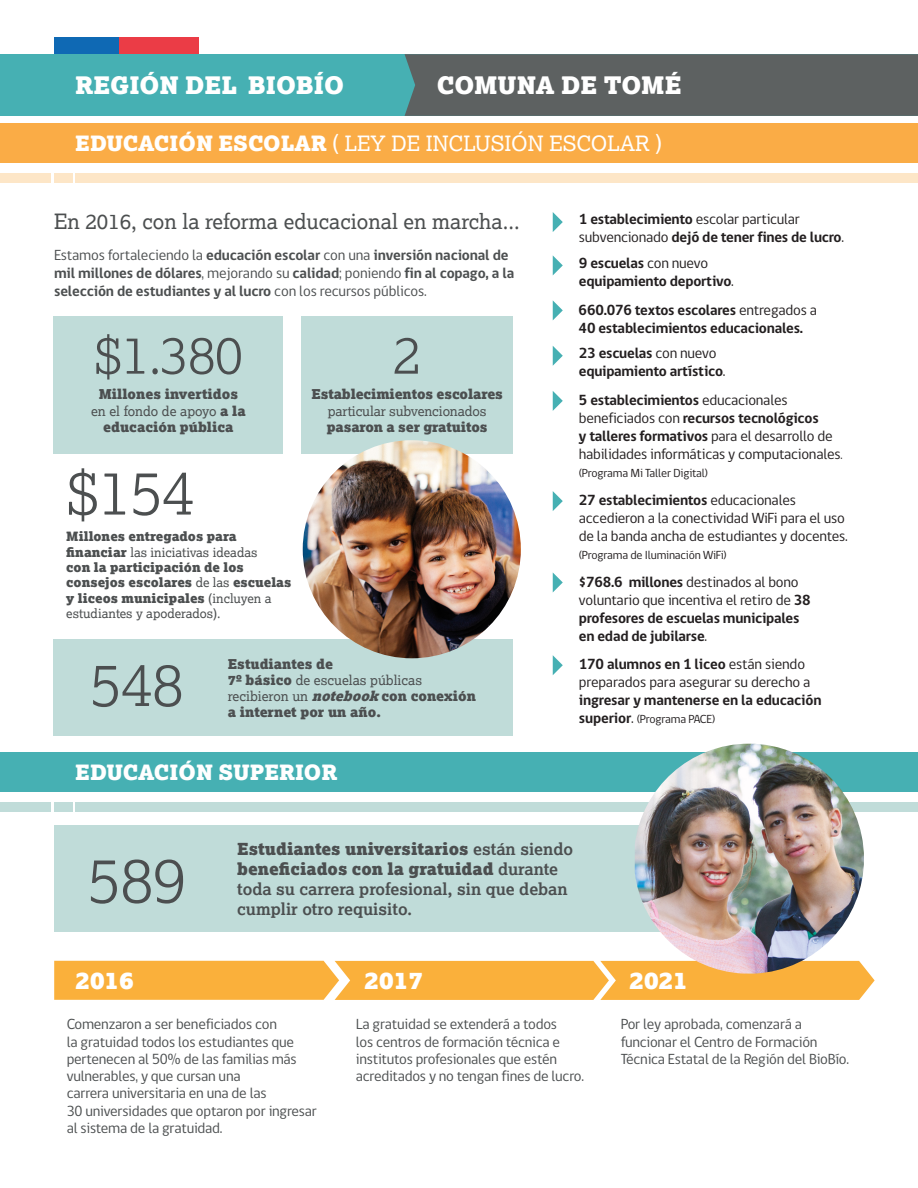
<style>
.page{position:relative;width:918px;height:1188px;background:#fff}
.page>*{position:absolute;margin:0;border:0;box-sizing:border-box;transform-origin:0 0}
.t1{font:300 63px "Lexia";color:#4c4f50}
.t2{font:300 61.5px "Lexia";color:#4c4f50}
.t3{font:300 60px "Lexia";color:#4c4f50}
.t4{font:300 52.5px "Lexia";color:#4c4f50}
.t5{font:900 24px "Lexia";color:#fff}
.t6{font:21px "Lexia";color:#4c4f50}
.t7{font:21px "Lexia";color:#fff}
.t8{font:900 21px "Lexia";color:#fff}
.t9{font:700 16.5px/19.8px "Lexia";color:#4c4f50}
.t10{font:15px/17.2px "gob CL";letter-spacing:-.015em;color:#4c4f50}
.t11{font:700 15px/18px "gob CL";letter-spacing:-.015em;color:#231f20}
.t12{font:15px/18px "gob CL";letter-spacing:-.015em;color:#231f20}
.t13{font:700 15px/18px "gob CL";letter-spacing:-.01em;color:#4c4f50}
.t14{font:900 13.5px/16.2px "Lexia";color:#4c4f50;text-align:center}
.t15{font:13.5px "Lexia";letter-spacing:-.01em;color:#4c4f50}
.t16{font:900 12.75px/15.3px "Lexia";color:#4c4f50}
.t17{font:12px "gob CL";letter-spacing:-.015em;color:#231f20}
.s1{font-weight:900}
.s2{font-weight:400}
.s3{font-style:italic}
.s4{font-weight:700}
.s5{font-size:12px}
.s6{font-weight:700;font-size:15px}
.s7{font-size:15px}
</style>
<div class="page">
<div style="left:54px;top:317px;width:229px;height:137px;background:#c0dcd9"></div>
<div style="left:301px;top:317px;width:212px;height:137px;background:#c0dcd9"></div>
<div style="left:0;top:753px;width:918px;height:39px;background:#46b0b3"></div>
<div style="left:76px;top:803px;width:842px;height:9px;background:#c0dcd9"></div>
<div style="left:54px;top:803px;width:18px;height:9px;background:#c0dcd9"></div>
<div style="left:0;top:803px;width:51px;height:9px;background:#c0dcd9"></div>
<div style="left:0;top:123px;width:918px;height:39px;background:#faac46"></div>
<div style="left:76px;top:173px;width:842px;height:9px;background:#fde6c7"></div>
<div style="left:54px;top:173px;width:18px;height:9px;background:#fde6c7"></div>
<div style="left:0;top:173px;width:51px;height:9px;background:#fde6c7"></div>
<div style="left:54px;top:640px;width:459px;height:96px;background:#c0dcd9"></div>
<img style="left:303px;top:440px;width:218px;height:218px;border-radius:109px">
<div style="left:0;top:54px;width:918px;height:62px;background:#46b0b3"></div>
<div style="left:54px;top:826px;width:710px;height:106px;background:#c0dcd9"></div>
<div style="left:405px;top:54px;width:513px;height:62px;background:#5d6161"></div>
<div style="left:54px;top:961px;width:821px;height:39px;background:#fab03b"></div>
<img style="left:635px;top:744px;width:229px;height:230px">
<div style="left:54px;top:37px;width:65px;height:17px;background:#0f69b4"></div>
<div style="left:119px;top:37px;width:80px;height:17px;background:#eb3c46"></div>
<svg style="left:553px;top:655px;width:10px;height:20px"></svg>
<svg style="left:553px;top:573px;width:10px;height:19px"></svg>
<svg style="left:553px;top:491px;width:10px;height:20px"></svg>
<svg style="left:553px;top:391px;width:10px;height:20px"></svg>
<svg style="left:553px;top:300px;width:10px;height:20px"></svg>
<svg style="left:553px;top:255px;width:10px;height:20px"></svg>
<svg style="left:553px;top:212px;width:10px;height:20px"></svg>
<svg style="left:553px;top:346px;width:10px;height:20px"></svg>
<h3 class="t5" style="left:75px;top:70px;width:163px">REGIÓN DEL</h3>
<h3 class="t5" style="left:248px;top:70px;width:98px">BIOBÍO</h3>
<h3 class="t5" style="left:437px;top:69px;width:246px">COMUNA DE TOMÉ</h3>
<h3 class="t7" style="left:75px;top:130px;width:589px"><span class="s1">EDUCACIÓN ESCOLAR</span> ( LEY DE INCLUSIÓN ESCOLAR )</h3>
<h3 class="t6" style="left:54px;top:208px;width:467px">En 2016, con la reforma educacional en marcha...</h3>
<p class="t13" style="left:54px;top:246px;width:462px"><span class="s2">Estamos fortaleciendo la</span> educación escolar <span class="s2">con una</span> inversión nacional de mil millones de dólares<span class="s2">, mejorando su</span> calidad<span class="s2">; poniendo</span> fin al copago, a la selección de estudiantes y al lucro <span class="s2">con los recursos públicos.</span></p>
<h3 class="t4" style="left:94px;top:322px;width:151px">$1.380</h3>
<h3 class="t4" style="left:393px;top:322px;width:30px">2</h3>
<p class="t14" style="left:91px;top:386px;width:156px">Millones invertidos <span class="s2">en el fondo de apoyo</span> a la educación pública</p>
<p class="t14" style="left:311px;top:386px;width:193px">Establecimientos escolares</p>
<p class="t15" style="left:328px;top:402px;width:160px">particular subvencionados</p>
<p class="t14" style="left:327px;top:418px;width:162px">pasaron a ser gratuitos</p>
<h2 class="t2" style="left:66px;top:453px;width:130px">$154</h2>
<p class="t16" style="left:66px;top:529px;width:227px">Millones entregados para financiar <span class="s2">las iniciativas ideadas<br></span>con la participación de los consejos escolares <span class="s2">de las</span> escuelas y liceos municipales <span class="s2">(incluyen a estudiantes y apoderados).</span></p>
<h3 class="t3" style="left:90px;top:646px;width:96px">548</h3>
<p class="t14" style="left:228px;top:655px;width:250px;text-align:left">Estudiantes de<br>7º básico <span class="s2">de escuelas públicas recibieron un</span> <span class="s3">notebook</span> con conexión a internet por un año.</p>
<h3 class="t8" style="left:75px;top:759px;width:264px">EDUCACIÓN SUPERIOR</h3>
<p class="t11" style="left:579px;top:210px;width:267px">1 establecimiento <span class="s2">escolar particular subvencionado</span> dejó de tener fines de lucro<span class="s2">.</span></p>
<p class="t11" style="left:579px;top:254px;width:157px">9 escuelas <span class="s2">con nuevo </span>equipamiento deportivo<span class="s2">.</span></p>
<p class="t11" style="left:579px;top:302px;width:240px">660.076 textos escolares <span class="s2">entregados a<br></span>40 establecimientos educacionales.</p>
<p class="t11" style="left:579px;top:345px;width:148px">23 escuelas <span class="s2">con nuevo </span>equipamiento artístico<span class="s2">.</span></p>
<p class="t12" style="left:579px;top:392px;width:265px"><span class="s4">5 establecimientos</span> educacionales beneficiados con <span class="s4">recursos tecnológicos<br>y talleres formativos</span> para el desarrollo de habilidades informáticas y computacionales<span class="s5">.</span></p>
<p class="t17" style="left:579px;top:465px;width:131px">(Programa Mi Taller Digital)</p>
<p class="t12" style="left:579px;top:491px;width:270px"><span class="s4">27 establecimientos</span> educacionales accedieron a la conectividad WiFi para el uso de la banda ancha de estudiantes y docentes.</p>
<p class="t17" style="left:579px;top:547px;width:149px">(Programa de Iluminación WiFi)</p>
<p class="t11" style="left:579px;top:574px;width:233px">$768.6 millones <span class="s2">destinados al bono voluntario que incentiva el retiro de</span> 38 profesores de escuelas municipales en edad de jubilarse<span class="s2">.</span></p>
<p class="t12" style="left:579px;top:656px;width:233px"><span class="s4">170 alumnos en 1 liceo</span> están siendo preparados para asegurar su derecho a</p>
<p class="t11" style="left:579px;top:692px;width:244px">ingresar y mantenerse en la educación</p>
<p class="t17" style="left:579px;top:711px;width:138px"><span class="s6">superior</span><span class="s7">.</span> (Programa PACE)</p>
<h1 class="t1" style="left:87px;top:840px;width:101px">589</h1>
<p class="t9" style="left:237px;top:839px;width:337px"><span class="s1">Estudiantes universitarios</span> están siendo <span class="s1">beneficiados con la gratuidad</span> durante toda su carrera profesional, sin que deban cumplir otro requisito.</p>
<h3 class="t5" style="left:75px;top:964px;width:60px">2016</h3>
<h3 class="t5" style="left:365px;top:964px;width:60px">2017</h3>
<p class="t10" style="left:67px;top:1016px;width:252px">Comenzaron a ser beneficiados con<br>la gratuidad todos los estudiantes que pertenecen al 50% de las familias más vulnerables, y que cursan una<br>carrera universitaria en una de las<br>30 universidades que optaron por ingresar al sistema de la gratuidad.</p>
<p class="t10" style="left:356px;top:1016px;width:230px">La gratuidad se extenderá a todos<br>los centros de formación técnica e institutos profesionales que estén acreditados y no tengan fines de lucro.</p>
<h3 class="t5" style="left:630px;top:964px;width:60px">2021</h3>
<p class="t10" style="left:621px;top:1016px;width:230px">Por ley aprobada, comenzará a funcionar el Centro de Formación<br>Técnica Estatal de la Región del BioBío.</p>
</div>
